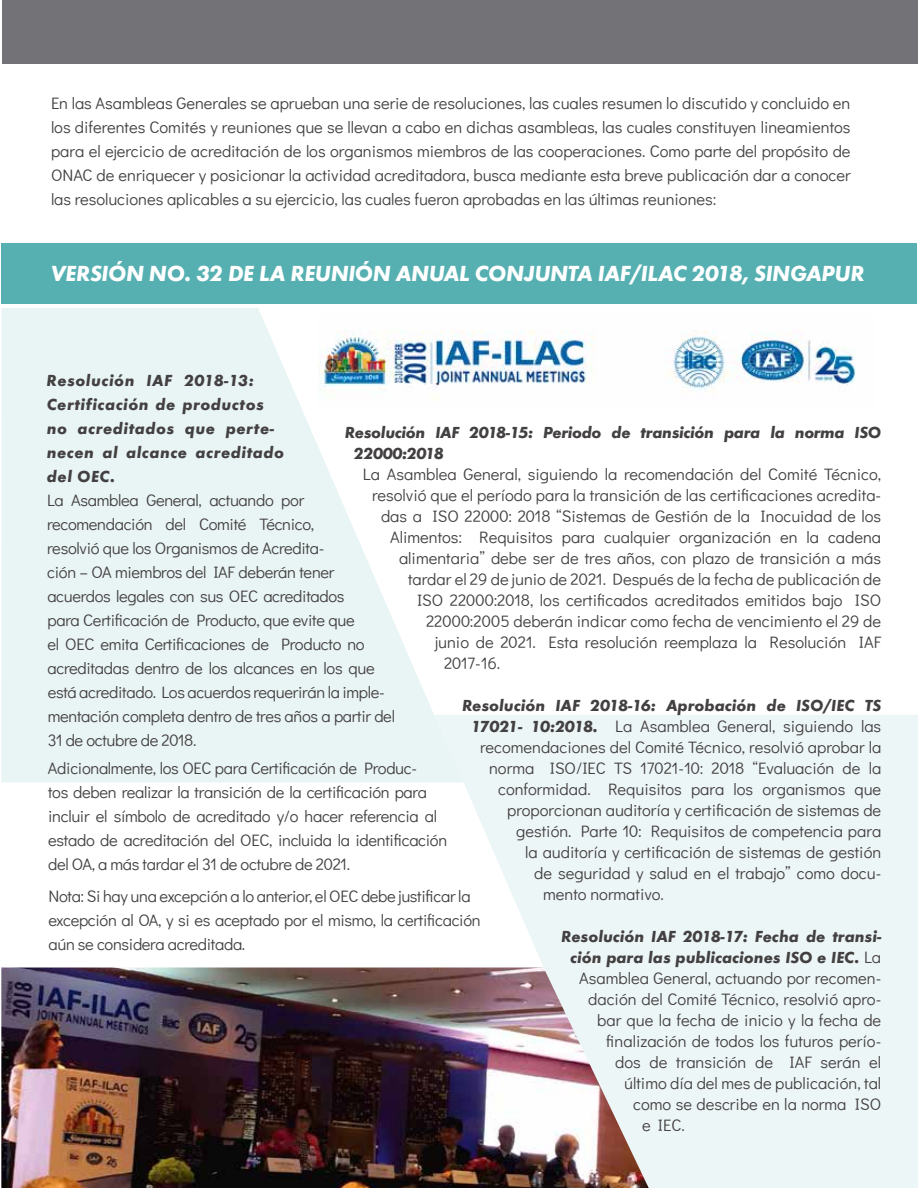
<style>
.page{position:relative;width:918px;height:1188px;background:#fff}
.page>*{position:absolute;margin:0;border:0;box-sizing:border-box;transform-origin:0 0}
.t1{font:italic 22.5px "Futura T Bold";letter-spacing:-.015em;color:#fff}
.t2{font:16.5px/24px "Didact Gothic";color:#434041;text-align:justify}
.t3{font:16.5px/24px "Didact Gothic";letter-spacing:-.02em;color:#434041}
.t4{font:italic 16.5px/21px "Futura T Bold";color:#434041;text-align:center}
.t5{font:italic 16.5px/24px "Futura T Bold";letter-spacing:.03em;color:#434041}
.t6{font:italic 16.5px/21px "Futura T Bold";letter-spacing:-.02em;color:#434041}
.s1{font-family:"Futura T Bold";font-style:italic}
.s2{font-family:"Didact Gothic";font-style:normal}
</style>
<div class="page">
<div style="left:2px;top:0;width:916px;height:64px;background:#727277"></div>
<svg style="left:1px;top:308px;width:433px;height:475px;background:#ebf5f5"></svg>
<svg style="left:434px;top:715px;width:484px;height:473px;background:#eef6f7"></svg>
<img style="left:319px;top:314px;width:537px;height:94px">
<div style="left:1px;top:244px;width:916px;height:60px;background:#56b0b1"></div>
<img style="left:1px;top:968px;width:648px;height:220px">
<p class="t2" style="left:51px;top:90px;width:801px">En las Asambleas Generales se aprueban una serie de resoluciones, las cuales resumen lo discutido y concluido en los diferentes Comités y reuniones que se llevan a cabo en dichas asambleas, las cuales constituyen lineamientos para el ejercicio de acreditación de los organismos miembros de las cooperaciones. Como parte del propósito de ONAC de enriquecer y posicionar la actividad acreditadora, busca mediante esta breve publicación dar a conocer las resoluciones aplicables a su ejercicio, las cuales fueron aprobadas en las últimas reuniones:</p>
<h1 class="t1" style="left:51px;top:261px;width:815px">VERSIÓN NO. 32 DE LA REUNIÓN ANUAL CONJUNTA IAF/ILAC 2018, SINGAPUR</h1>
<p class="t5" style="left:47px;top:368px;width:239px">Resolución IAF 2018-13:<br>Certificación de productos no acreditados que perte&shy;necen al alcance acreditado del OEC.</p>
<p class="t3" style="left:47px;top:487px;width:349px">La Asamblea General, actuando por recomendación del Comité Técnico,<br>resolvió que los Organismos de Acredita-<br>ción – OA miembros del IAF deberán tener acuerdos legales con sus OEC acreditados<br>para Certificación de Producto, que evite que<br>el OEC emita Certificaciones de Producto no acreditadas dentro de los alcances en los que está acreditado. Los acuerdos requerirán la imple&shy;mentación completa dentro de tres años a partir del 31 de octubre de 2018.</p>
<p class="t3" style="left:48px;top:755px;width:401px">Adicionalmente, los OEC para Certificación de Produc-<br>tos deben realizar la transición de la certificación para incluir el símbolo de acreditado y/o hacer referencia al estado de acreditación del OEC, incluida la identificación del OA, a más tardar el 31 de octubre de 2021.</p>
<p class="t3" style="left:48px;top:883px;width:434px">Nota: Si hay una excepción a lo anterior, el OEC debe justificar la excepción al OA, y si es aceptado por el mismo, la certificación aún se considera acreditada.</p>
<p class="t6" style="left:354px;top:422px;width:529px;text-indent:-9px">Resolución IAF 2018-15: Periodo de transición para la norma ISO<br>22000:2018</p>
<p class="t2" style="left:363px;top:461px;width:520px">La Asamblea General, siguiendo la recomendación del Comité Técnico,</p>
<p class="t2" style="left:372px;top:482px;width:511px">resolvió que el período para la transición de las certificaciones acredita-</p>
<p class="t2" style="left:381px;top:503px;width:502px">das a ISO 22000: 2018 “Sistemas de Gestión de la Inocuidad de los</p>
<p class="t2" style="left:390px;top:524px;width:493px">Alimentos: Requisitos para cualquier organización en la cadena</p>
<p class="t2" style="left:399px;top:545px;width:484px">alimentaria” debe ser de tres años, con plazo de transición a más</p>
<p class="t2" style="left:408px;top:566px;width:475px">tardar el 29 de junio de 2021. Después de la fecha de publicación de</p>
<p class="t2" style="left:417px;top:587px;width:466px">ISO 22000:2018, los certificados acreditados emitidos bajo ISO</p>
<p class="t2" style="left:426px;top:608px;width:457px">22000:2005 deberán indicar como fecha de vencimiento el 29 de</p>
<p class="t2" style="left:435px;top:629px;width:448px">junio de 2021. Esta resolución reemplaza la Resolución IAF</p>
<p class="t2" style="left:444px;top:650px;width:58px">2017-16.</p>
<p class="t4" style="left:462px;top:695px;width:421px">Resolución IAF 2018-16: Aprobación de ISO/IEC TS</p>
<p class="t2" style="left:471px;top:713px;width:412px"><span class="s1">17021- 10:2018.</span> La Asamblea General, siguiendo las</p>
<p class="t2" style="left:480px;top:734px;width:403px">recomendaciones del Comité Técnico, resolvió aprobar la</p>
<p class="t2" style="left:489px;top:755px;width:394px">norma ISO/IEC TS 17021-10: 2018 “Evaluación de la</p>
<p class="t2" style="left:498px;top:776px;width:385px">conformidad. Requisitos para los organismos que</p>
<p class="t2" style="left:507px;top:797px;width:376px">proporcionan auditoría y certificación de sistemas de</p>
<p class="t2" style="left:516px;top:818px;width:367px">gestión. Parte 10: Requisitos de competencia para</p>
<p class="t2" style="left:525px;top:839px;width:358px">la auditoría y certificación de sistemas de gestión</p>
<p class="t2" style="left:534px;top:860px;width:349px">de seguridad y salud en el trabajo” como docu-</p>
<p class="t2" style="left:543px;top:881px;width:122px">mento normativo.</p>
<p class="t4" style="left:561px;top:926px;width:322px">Resolución IAF 2018-17: Fecha de transi&shy;ción para las publicaciones ISO e IEC. <span class="s2">La</span></p>
<p class="t2" style="left:579px;top:965px;width:304px">Asamblea General, actuando por recomen-</p>
<p class="t2" style="left:588px;top:986px;width:295px">dación del Comité Técnico, resolvió apro-</p>
<p class="t2" style="left:597px;top:1007px;width:286px">bar que la fecha de inicio y la fecha de</p>
<p class="t2" style="left:606px;top:1028px;width:277px">finalización de todos los futuros perío-</p>
<p class="t2" style="left:615px;top:1049px;width:268px">dos de transición de IAF serán el</p>
<p class="t2" style="left:624px;top:1070px;width:259px">último día del mes de publicación, tal</p>
<p class="t2" style="left:633px;top:1091px;width:250px">como se describe en la norma ISO</p>
<p class="t2" style="left:642px;top:1112px;width:44px">e IEC.</p>
</div>
